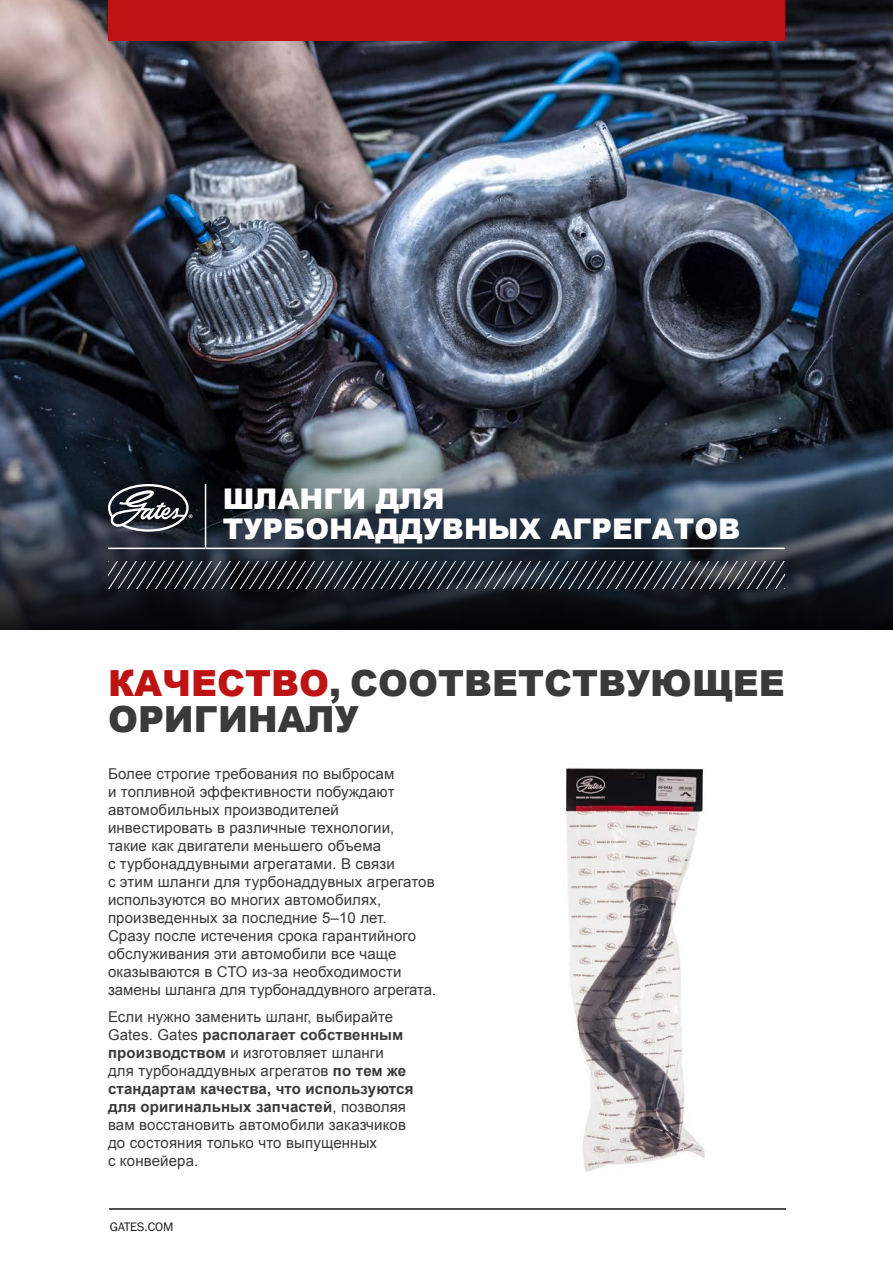
<style>
.page{position:relative;width:893px;height:1263px;background:#fff}
.page>*{position:absolute;margin:0;border:0;box-sizing:border-box;transform-origin:0 0}
.COVER_-_Title{font:900 36px/36px "Arial";color:#3a3a39}
.HEADER_-_Title{font:900 28.5px/30px "Arial";color:#fff}
.BODY_-_Copy{font:15px/18px "Arial";letter-spacing:.01em;color:#3a3a39}
.BODY_-_Footer{font:12.75px "Franklin Gothic URW Boo";color:#181716}
.s1{color:#bd1312}
.s2{font-weight:700}
</style>
<div class="page">
<hr style="left:109px;top:1208px;width:677px;height:2px;background:#181716">
<img style="left:0;top:0;width:893px;height:426px">
<svg style="left:0;top:426px;width:893px;height:203px;background:#2b343f"></svg>
<hr style="left:205px;top:484px;width:1px;height:64px;background:#fff">
<hr style="left:108px;top:548px;width:98px;height:1px;background:#fff">
<hr style="left:206px;top:548px;width:579px;height:1px;background:#fff">
<svg style="left:108px;top:484px;width:85px;height:48px"></svg>
<svg style="left:108px;top:562px;width:677px;height:27px;background:#353a42"></svg>
<img style="left:565px;top:768px;width:140px;height:404px">
<div style="left:108px;top:0;width:677px;height:40px;background:#bd1312"></div>
<p class="HEADER_-_Title" style="left:223px;top:483px;width:519px">ШЛАНГИ ДЛЯ<br>ТУРБОНАДДУВНЫХ АГРЕГАТОВ</p>
<p class="COVER_-_Title" style="left:108px;top:664px;width:678px"><span class="s1">КАЧЕСТВО</span>, СООТВЕТСТВУЮЩЕЕ<br>ОРИГИНАЛУ</p>
<p class="BODY_-_Copy" style="left:108px;top:765px;width:330px">Более строгие требования по выбросам<br>и топливной эффективности побуждают автомобильных производителей инвестировать в различные технологии, такие как двигатели меньшего объема<br>с турбонаддувными агрегатами. В связи<br>с этим шланги для турбонаддувных агрегатов используются во многих автомобилях, произведенных за последние 5–10 лет.<br>Сразу после истечения срока гарантийного обслуживания эти автомобили все чаще оказываются в СТО из-за необходимости замены шланга для турбонаддувного агрегата.</p>
<p class="BODY_-_Copy" style="left:108px;top:1008px;width:307px">Если нужно заменить шланг, выбирайте Gates. Gates <span class="s2">располагает собственным производством</span> и изготовляет шланги для турбонаддувных агрегатов <span class="s2">по тем же стандартам качества, что используются для оригинальных запчастей</span>, позволяя вам восстановить автомобили заказчиков до состояния только что выпущенных<br>с конвейера.</p>
<p class="BODY_-_Footer" style="left:110px;top:1219px;width:65px">GATES.COM</p>
</div>
